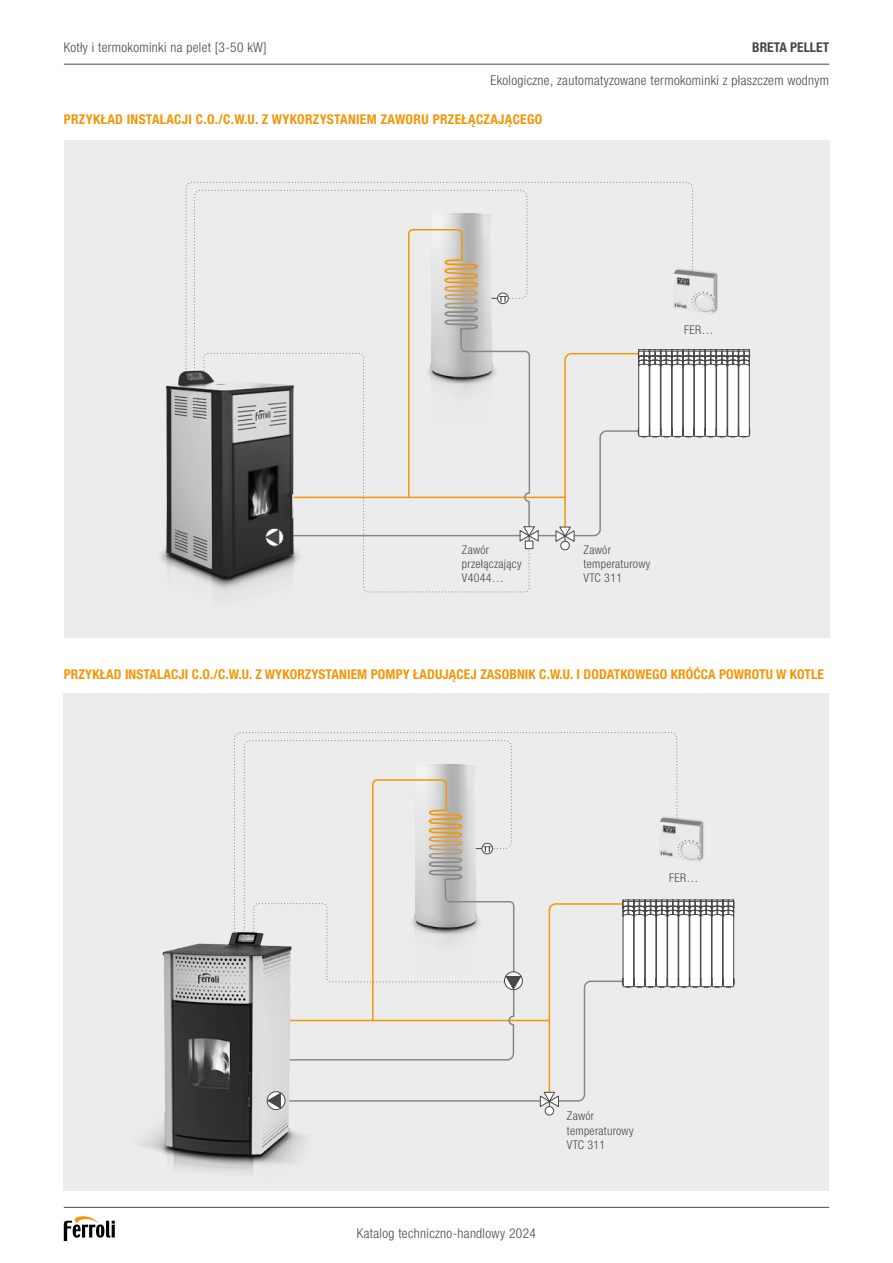
<style>
.page{position:relative;width:893px;height:1263px;background:#fff}
.page>*{position:absolute;margin:0;border:0;box-sizing:border-box;transform-origin:0 0}
.t1{font:700 condensed 13.5px "Helvetica Neue LTW1 G";letter-spacing:.01em;color:#f49608}
.t2{font:300 condensed 13.5px "Helvetica Neue LTW1 G";letter-spacing:.025em;color:#484847}
.t3{font:700 condensed 13.5px "Helvetica Neue LTW1 G";color:#484847}
.t4{font:300 condensed 12px/14.4px "Helvetica Neue LTW1 G";letter-spacing:.025em;color:#484847}
</style>
<div class="page">
<div style="left:64px;top:140px;width:765px;height:498px;background:#ececec"></div>
<svg style="left:185px;top:181px;width:508px;height:185px"></svg>
<svg style="left:193px;top:189px;width:335px;height:178px"></svg>
<div style="left:561px;top:541px;width:8px;height:9px;background:#fff;border-radius:50%"></div>
<div style="left:560px;top:541px;width:10px;height:9px;border:1px solid #484847;border-radius:50%"></div>
<div style="left:525px;top:541px;width:8px;height:8px;background:#fff;border:1px solid #484847"></div>
<img style="left:160px;top:367px;width:139px;height:225px">
<svg style="left:266px;top:528px;width:17px;height:18px"></svg>
<div style="left:265px;top:528px;width:19px;height:19px;border:1px solid #484847;border-radius:50%"></div>
<svg style="left:265px;top:529px;width:15px;height:17px"></svg>
<svg style="left:289px;top:228px;width:461px;height:315px"></svg>
<img style="left:646px;top:242px;width:88px;height:86px">
<div style="left:64px;top:693px;width:765px;height:498px;background:#ececec"></div>
<svg style="left:234px;top:732px;width:444px;height:188px"></svg>
<svg style="left:243px;top:739px;width:269px;height:181px"></svg>
<div style="left:545px;top:1106px;width:9px;height:9px;background:#fff;border-radius:50%"></div>
<div style="left:545px;top:1106px;width:9px;height:9px;border:1px solid #484847;border-radius:50%"></div>
<img style="left:141px;top:920px;width:165px;height:253px">
<div style="left:267px;top:1091px;width:18px;height:19px;border:1px solid #484847;border-radius:50%"></div>
<svg style="left:253px;top:778px;width:482px;height:331px"></svg>
<hr style="left:64px;top:1207px;width:765px;height:1px;background:#484847">
<svg style="left:64px;top:1216px;width:51px;height:25px"></svg>
<hr style="left:64px;top:64px;width:765px;height:1px;background:#484847">
<p class="t2" style="left:64px;top:40px;width:204px">Kotły i termokominki na pelet [3-50 kW]</p>
<p class="t3" style="left:752px;top:39px;width:78px">BRETA PELLET</p>
<p class="t2" style="left:490px;top:72px;width:340px">Ekologiczne, zautomatyzowane termokominki z płaszczem wodnym</p>
<p class="t1" style="left:64px;top:112px;width:480px">PRZYKŁAD INSTALACJI C.O./C.W.U. Z WYKORZYSTANIEM ZAWORU PRZEŁĄCZAJĄCEGO</p>
<p class="t4" style="left:684px;top:322px;width:31px">FER…</p>
<p class="t4" style="left:462px;top:542px;width:61px">Zawór przełączający<br>V4044…</p>
<p class="t4" style="left:584px;top:542px;width:68px">Zawór temperaturowy<br>VTC 311</p>
<p class="t1" style="left:64px;top:666px;width:762px">PRZYKŁAD INSTALACJI C.O./C.W.U. Z WYKORZYSTANIEM POMPY ŁADUJĄCEJ ZASOBNIK C.W.U. I DODATKOWEGO KRÓĆCA POWROTU W KOTLE</p>
<p class="t4" style="left:669px;top:870px;width:31px">FER…</p>
<p class="t4" style="left:567px;top:1109px;width:68px">Zawór temperaturowy<br>VTC 311</p>
<p class="t2" style="left:357px;top:1225px;width:181px">Katalog techniczno-handlowy 2024</p>
</div>
